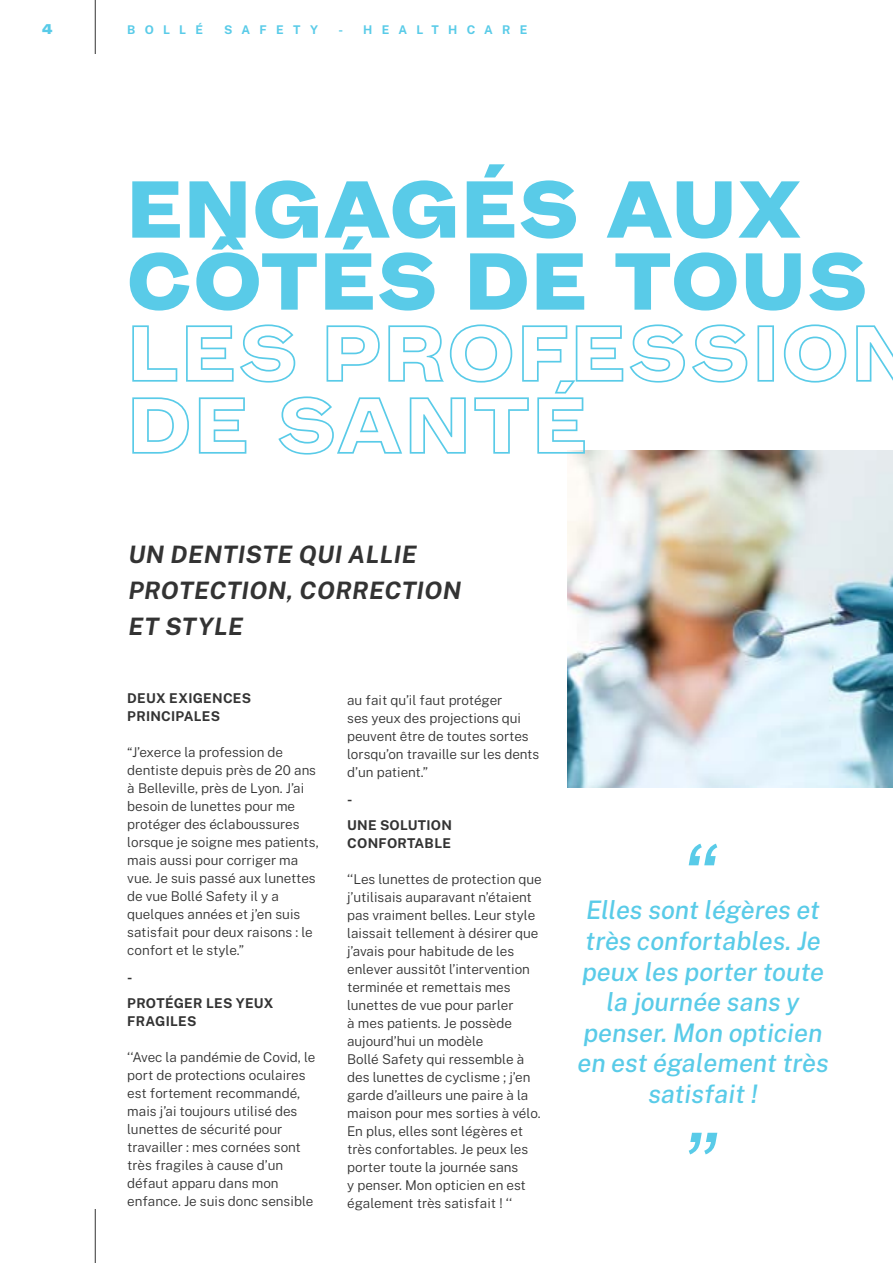
<style>
.page{position:relative;width:893px;height:1263px;background:#fff}
.page>*{position:absolute;margin:0;border:0;box-sizing:border-box;transform-origin:0 0}
.t1{font:900 77.1px/72px "Mint Grotesk V1.1";letter-spacing:.03em;color:#59cbe8}
.t2{font:77.1px/72px "Mint Grotesk Outline";letter-spacing:.03em;color:#59cbe8}
.t3{font:italic 500 25.5px/30.6px "Public Sans";color:#59cbe8;text-align:center}
.t4{font:italic 700 24px/36px "Public Sans";letter-spacing:.02em;color:#333}
.t5{font:300 13.5px/18px "Public Sans";color:#333}
.t6{font:700 13.5px/26.5px "Public Sans";letter-spacing:.02em;color:#333}
.t7{font:900 13.5px "Mint Grotesk V1.1";color:#59cbe8}
.t8{font:700 12px "Public Sans";letter-spacing:.77em;color:#59cbe8}
</style>
<div class="page">
<img style="left:567px;top:451px;width:326px;height:337px">
<svg style="left:689px;top:844px;width:28px;height:21px"></svg>
<svg style="left:689px;top:1133px;width:28px;height:21px"></svg>
<hr style="left:95px;top:0;width:1px;height:54px;background:#333">
<hr style="left:95px;top:1209px;width:1px;height:54px;background:#333">
<p class="t7" style="left:42px;top:21px;width:12px">4</p>
<p class="t8" style="left:127px;top:21px;width:77px">BOLLÉ</p>
<p class="t8" style="left:224px;top:21px;width:96px">SAFETY</p>
<p class="t8" style="left:338px;top:21px;width:191px">- HEALTHCARE</p>
<h1 class="t1" style="left:127px;top:174px;width:742px">ENGAGÉS AUX<br>CÔTÉS DE TOUS</h1>
<h1 class="t2" style="left:127px;top:317px;width:791px">LES PROFESSION<br>DE SANTÉ</h1>
<h3 class="t4" style="left:128px;top:536px;width:335px">UN DENTISTE QUI ALLIE<br>PROTECTION, CORRECTION<br>ET STYLE</h3>
<p class="t6" style="left:127px;top:688px;width:125px;line-height:18px">DEUX EXIGENCES<br>PRINCIPALES</p>
<p class="t5" style="left:127px;top:742px;width:193px">“J’exerce la profession de dentiste depuis près de 20 ans à Belleville, près de Lyon. J’ai besoin de lunettes pour me protéger des éclaboussures lorsque je soigne mes patients, mais aussi pour corriger ma vue. Je suis passé aux lunettes de vue Bollé Safety il y a quelques années et j’en suis satisfait pour deux raisons : le confort et le style.”</p>
<p class="t6" style="left:127px;top:963px;width:148px">-<br>PROTÉGER LES YEUX</p>
<p class="t6" style="left:127px;top:1007px;width:71px">FRAGILES</p>
<p class="t5" style="left:127px;top:1047px;width:190px">‘‘Avec la pandémie de Covid, le port de protections oculaires est fortement recommandé, mais j’ai toujours utilisé des lunettes de sécurité pour travailler : mes cornées sont très fragiles à cause d’un défaut apparu dans mon enfance. Je suis donc sensible</p>
<p class="t5" style="left:347px;top:691px;width:194px">au fait qu’il faut protéger<br>ses yeux des projections qui peuvent être de toutes sortes lorsqu’on travaille sur les dents d’un patient.”</p>
<p class="t6" style="left:347px;top:785px;width:106px">-<br>UNE SOLUTION</p>
<p class="t6" style="left:347px;top:829px;width:105px">CONFORTABLE</p>
<p class="t5" style="left:347px;top:870px;width:196px">‘‘Les lunettes de protection que j’utilisais auparavant n’étaient pas vraiment belles. Leur style laissait tellement à désirer que j’avais pour habitude de les enlever aussitôt l’intervention terminée et remettais mes lunettes de vue pour parler<br>à mes patients. Je possède aujourd’hui un modèle<br>Bollé Safety qui ressemble à des lunettes de cyclisme ; j’en garde d’ailleurs une paire à la maison pour mes sorties à vélo.<br>En plus, elles sont légères et très confortables. Je peux les porter toute la journée sans<br>y penser. Mon opticien en est également très satisfait ! ‘‘</p>
<h2 class="t3" style="left:577px;top:894px;width:253px">Elles sont légères et très confortables. Je peux les porter toute la journée sans y penser. Mon opticien en est également très satisfait !</h2>
</div>
